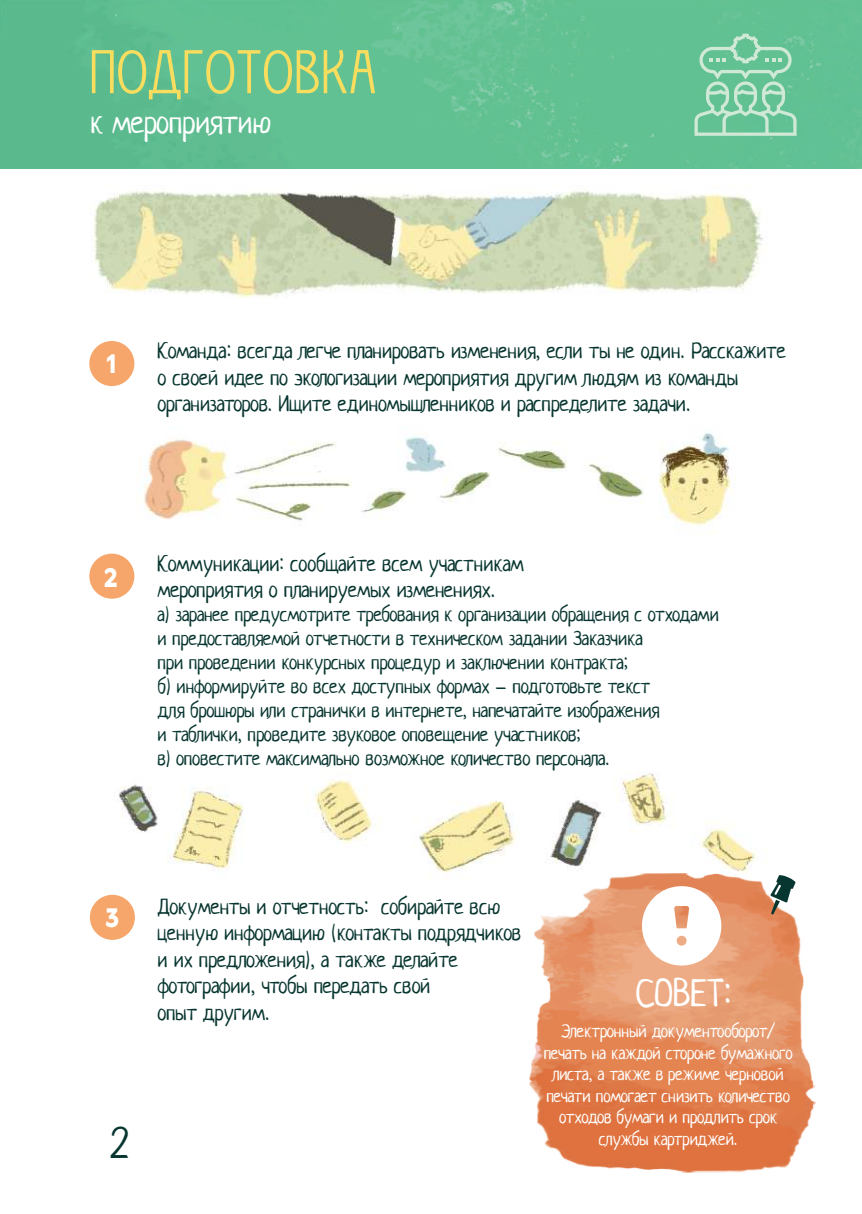
<style>
.page{position:relative;width:862px;height:1214px;background:#fff}
.page>*{position:absolute;margin:0;border:0;box-sizing:border-box;transform-origin:0 0}
.t1{font:64px "Izis One";color:#f8dd5f}
.t2{font:44px "Neucha";color:#07352f}
.t3{font:38px "Neucha";color:#fff}
.t4{font:32px "Neucha";color:#fff}
.t5{font:900 26px "Gerbera";color:#fff}
.t6{font:22px/26.4px "Neucha";color:#07352f}
.t7{font:20px/24px "Neucha";color:#07352f}
.t8{font:18px/21.6px "Neucha";letter-spacing:-.02em;color:#fff;text-align:center}
.s1{font-family:"Giger"}
</style>
<div class="page">
<div style="left:0;top:0;width:862px;height:168px;background:#62c192"></div>
<img style="left:114px;top:771px;width:652px;height:101px">
<img style="left:529px;top:873px;width:287px;height:300px">
<div style="left:89px;top:341px;width:45px;height:45px;background:#f6a66a;border-radius:50%"></div>
<div style="left:89px;top:553px;width:45px;height:45px;background:#f6a66a;border-radius:50%"></div>
<div style="left:90px;top:894px;width:45px;height:45px;background:#f6a66a;border-radius:50%"></div>
<img style="left:94px;top:190px;width:670px;height:108px">
<img style="left:143px;top:432px;width:588px;height:102px">
<svg style="left:642px;top:886px;width:79px;height:79px"></svg>
<svg style="left:770px;top:874px;width:25px;height:40px"></svg>
<svg style="left:694px;top:34px;width:102px;height:102px;background:#7fcba4"></svg>
<h1 class="t1" style="left:90px;top:38px;width:287px">ПОДГОТОВКА</h1>
<h3 class="t4" style="left:90px;top:103px;width:183px">к мероприятию</h3>
<p class="t5" style="left:106px;top:346px;width:13px">1</p>
<p class="t6" style="left:157px;top:338px;width:629px">Команда: всегда легче планировать изменения, если ты не один. Расскажите о своей идее по экологизации мероприятия другим людям из команды организаторов. Ищите единомышленников и распределите задачи.</p>
<p class="t5" style="left:104px;top:559px;width:16px">2</p>
<p class="t6" style="left:157px;top:550px;width:368px">Коммуникации: сообщайте всем участникам мероприятия о планируемых изменениях.</p>
<p class="t7" style="left:157px;top:602px;width:563px">а) заранее предусмотрите требования к организации обращения с отходами и предоставляемой отчетности в техническом задании Заказчика<br>при проведении конкурсных процедур и заключении контракта;<br>б) информируйте во всех доступных формах <span class="s1">—</span> подготовьте текст<br>для брошюры или странички в интернете, напечатайте изображения<br>и таблички, проведите звуковое оповещение участников;<br>в) оповестите максимально возможное количество персонала.</p>
<p class="t5" style="left:105px;top:899px;width:16px">3</p>
<h2 class="t2" style="left:110px;top:1116px;width:21px">2</h2>
<p class="t6" style="left:157px;top:893px;width:365px">Документы и отчетность: собирайте всю ценную информацию (контакты подрядчиков и их предложения), а также делайте фотографии, чтобы передать свой<br>опыт другим.</p>
<h3 class="t3" style="left:636px;top:970px;width:97px">СОВЕТ:</h3>
<p class="t8" style="left:544px;top:1020px;width:250px">Электронный документооборот/ печать на каждой стороне бумажного листа, а также в режиме черновой печати помогает снизить количество отходов бумаги и продлить срок службы картриджей.</p>
</div>
